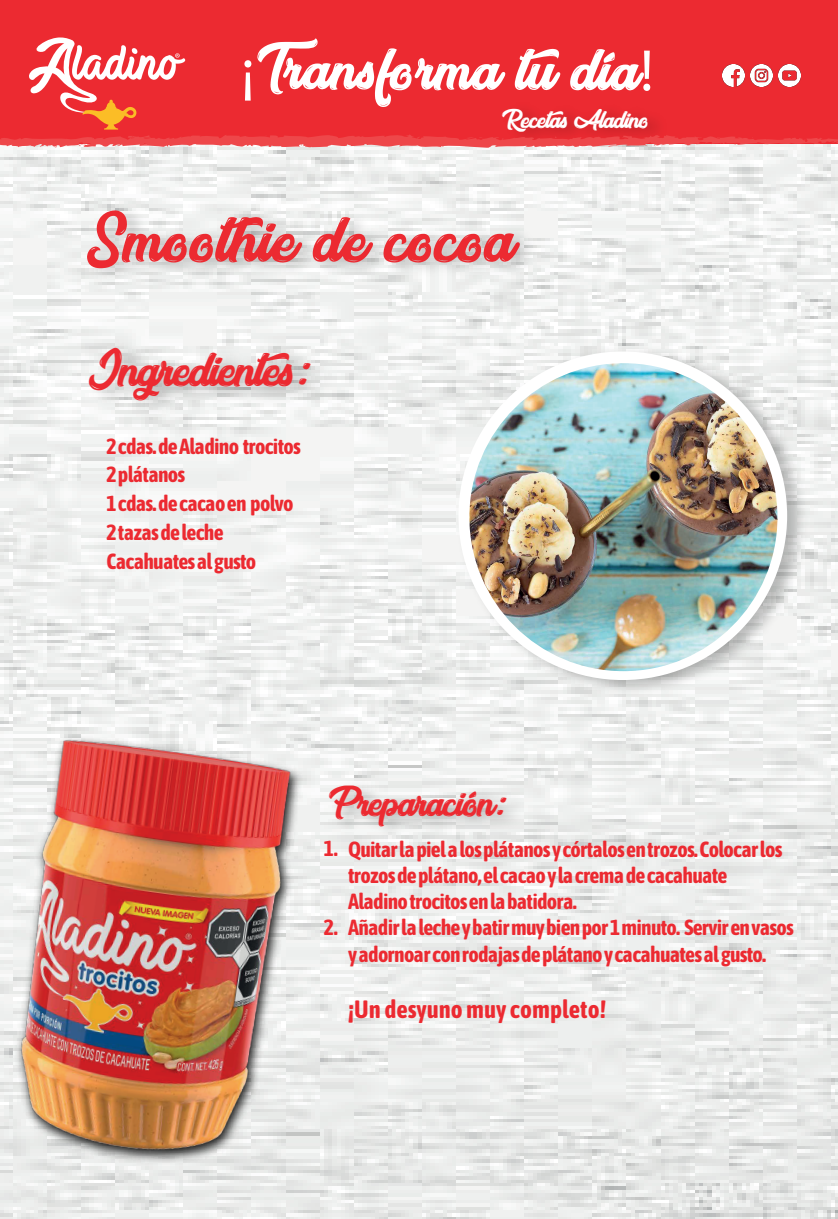
<style>
.page{position:relative;width:838px;height:1219px;background:#fff}
.page>*{position:absolute;margin:0;border:0;box-sizing:border-box;transform-origin:0 0}
.t1{font:63.75px "After Night";color:#ec2a31}
.t2{font:58.88px "After Night";color:#fff}
.t3{font:47.44px "After Night";letter-spacing:-.035em;color:#ec2a31}
.t4{font:38.12px "After Night";letter-spacing:-.035em;color:#ec2a31}
.t5{font:700 25px "Asap Condensed";color:#ec2a31}
.t6{font:24.06px "After Night";letter-spacing:-.035em;color:#fff}
.t7{font:700 21.81px/28.8px "Asap Condensed";letter-spacing:-.035em;color:#ec2a31}
.s1{font-family:"Myriad Pro"}
</style>
<div class="page">
<img style="left:0;top:149px;width:838px;height:1070px">
<div style="left:0;top:0;width:838px;height:143px;background:#ec2a31"></div>
<img style="left:78px;top:327px;width:264px;height:105px">
<img style="left:405px;top:769px;width:127px;height:84px">
<img style="left:494px;top:149px;width:180px;height:10px">
<img style="left:80px;top:192px;width:466px;height:118px">
<img style="left:451px;top:339px;width:362px;height:362px">
<div style="left:458px;top:351px;width:329px;height:329px;background:#fff;border-radius:50%"></div>
<img style="left:0;top:701px;width:405px;height:505px">
<svg style="left:0;top:37px;width:838px;height:112px"></svg>
<img style="left:469px;top:363px;width:308px;height:308px;border-radius:154px">
<h2 class="t2" style="left:241px;top:29px;width:414px"><span class="s1">¡</span>Transforma tu día<span class="s1">!</span></h2>
<p class="t6" style="left:501px;top:103px;width:149px">Recetas Aladino</p>
<h1 class="t1" style="left:87px;top:197px;width:430px">Smoothie de cocoa</h1>
<h3 class="t3" style="left:87px;top:337px;width:226px">Ingredientes:</h3>
<p class="t7" style="left:106px;top:431px;width:196px">2cdas.de Aladino trocitos<br>2 plátanos<br>1cdas.de cacao en polvo<br>2tazas de leche<br>Cacahuates algusto</p>
<h3 class="t4" style="left:327px;top:777px;width:182px">Preparación:</h3>
<p class="t7" style="left:324px;top:833px;width:16px">1.</p>
<p class="t7" style="left:324px;top:912px;width:16px">2.</p>
<p class="t7" style="left:348px;top:835px;width:447px;line-height:26.2px">Quitarlapielalos plátanosycórtalos en trozos.Colocar los trozosde plátano, el cacaoylacremadecacahuate Aladinotrocitos en la batidora.<br>Añadirlaleche y batirmuybienpor1minuto. Servir en vasos yadornoarcon rodajas de plátanoycacahuates algusto.</p>
<p class="t5" style="left:348px;top:992px;width:259px">¡Un desyuno muy completo!</p>
</div>
